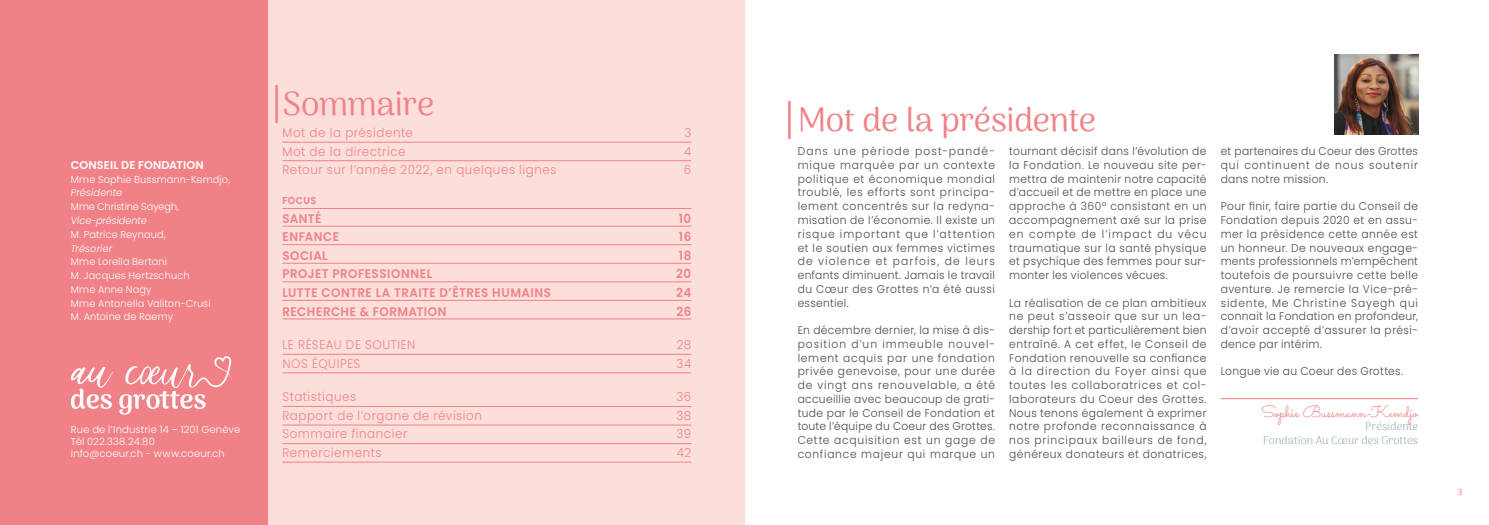
<style>
.page{position:relative;width:1489px;height:525px;background:#fff}
.page>*{position:absolute;margin:0;border:0;box-sizing:border-box;transform-origin:0 0}
.t1{font:33.75px "Arima Madurai";letter-spacing:-.02em;color:#f08287}
.t2{font:16.25px "Sacramento";letter-spacing:.005em;color:#f08287}
.t3{font:300 12.5px "Poppins";letter-spacing:.05em;color:#f08287;scale:.95 1}
.t4{font:600 12.5px "Poppins";letter-spacing:.04em;color:#f08287;scale:.95 1}
.t5{font:300 11.25px/13.8px "Poppins";letter-spacing:.04em;color:#4a4a49;text-align:justify;scale:.95 1}
.t6{font:300 11.25px/13.8px "Arima Madurai";color:#93a9b9;text-align:right}
.t7{font:600 11.25px "Poppins";letter-spacing:.015em;color:#fff}
.t8{font:300 10px/13.8px "Poppins";letter-spacing:.015em;color:#fff}
.t9{font:italic 300 10px "Poppins";color:#fff}
.t10{font:300 10px "Poppins";letter-spacing:-.005em;color:#fff}
.t11{font:600 10px "Poppins";letter-spacing:.05em;color:#f08287;scale:.95 1}
.t12{font:500 8.75px "Arima Madurai";color:#f08287}
</style>
<div class="page">
<div style="left:0;top:0;width:268px;height:524px;background:#f08287"></div>
<div style="left:268px;top:0;width:476px;height:524px;background:#fcdedb"></div>
<hr style="left:282px;top:142px;width:409px;height:1px;background:#f08287">
<hr style="left:282px;top:160px;width:409px;height:1px;background:#f08287">
<hr style="left:282px;top:208px;width:409px;height:1px;background:#f08287">
<hr style="left:282px;top:226px;width:409px;height:1px;background:#f08287">
<hr style="left:282px;top:244px;width:409px;height:1px;background:#f08287">
<hr style="left:282px;top:263px;width:409px;height:1px;background:#f08287">
<hr style="left:282px;top:281px;width:409px;height:1px;background:#f08287">
<hr style="left:282px;top:300px;width:409px;height:1px;background:#f08287">
<hr style="left:282px;top:318px;width:409px;height:1px;background:#f08287">
<hr style="left:282px;top:354px;width:409px;height:1px;background:#f08287">
<hr style="left:282px;top:372px;width:409px;height:1px;background:#f08287">
<hr style="left:282px;top:406px;width:409px;height:1px;background:#f08287">
<hr style="left:282px;top:424px;width:409px;height:1px;background:#f08287">
<hr style="left:282px;top:443px;width:409px;height:1px;background:#f08287">
<hr style="left:282px;top:461px;width:409px;height:1px;background:#f08287">
<hr style="left:1220px;top:398px;width:197px;height:1px;background:#f08287">
<svg style="left:119px;top:356px;width:113px;height:58px"></svg>
<svg style="left:71px;top:366px;width:42px;height:42px"></svg>
<hr style="left:788px;top:101px;width:2px;height:38px;background:#f08287">
<hr style="left:275px;top:85px;width:3px;height:38px;background:#f08287">
<img style="left:1334px;top:55px;width:83px;height:79px">
<p class="t7" style="left:71px;top:160px;width:134px">CONSEIL DE FONDATION</p>
<p class="t8" style="left:71px;top:172px;width:161px">Mme Sophie Bussmann-Kemdjo,</p>
<p class="t9" style="left:71px;top:189px;width:53px">Présidente</p>
<p class="t10" style="left:71px;top:201px;width:110px">Mme Christine Sayegh,</p>
<p class="t9" style="left:71px;top:216px;width:77px">Vice-présidente</p>
<p class="t8" style="left:71px;top:227px;width:96px">M. Patrice Reynaud,</p>
<p class="t9" style="left:71px;top:244px;width:43px">Trésorier</p>
<p class="t8" style="left:71px;top:255px;width:141px">Mme Lorella Bertani<br>M. Jacques Hertzschuch<br>Mme Anne Nagy<br>Mme Antonella Valiton-Crusi<br>M. Antoine de Raemy</p>
<p class="t8" style="left:71px;top:423px;width:171px;line-height:12px">Rue de l’Industrie 14 – 1201 Genève<br>Tél 022.338.24.80<br>info@coeur.ch - www.coeur.ch</p>
<h1 class="t1" style="left:282px;top:88px;width:154px">Sommaire</h1>
<p class="t3" style="left:282px;top:125px;width:139px">Mot de la présidente</p>
<p class="t3" style="left:684px;top:125px;width:9px">3</p>
<p class="t3" style="left:282px;top:144px;width:131px">Mot de la directrice</p>
<p class="t3" style="left:684px;top:144px;width:9px">4</p>
<p class="t3" style="left:282px;top:162px;width:290px">Retour sur l’année 2022, en quelques lignes</p>
<p class="t3" style="left:683px;top:162px;width:9px">6</p>
<p class="t11" style="left:282px;top:196px;width:37px">FOCUS</p>
<p class="t4" style="left:282px;top:212px;width:43px">SANTÉ</p>
<p class="t4" style="left:678px;top:212px;width:15px">10</p>
<p class="t4" style="left:282px;top:231px;width:61px">ENFANCE</p>
<p class="t4" style="left:679px;top:231px;width:15px">16</p>
<p class="t4" style="left:282px;top:249px;width:49px">SOCIAL</p>
<p class="t4" style="left:679px;top:249px;width:15px">18</p>
<p class="t4" style="left:282px;top:268px;width:159px">PROJET PROFESSIONNEL</p>
<p class="t4" style="left:676px;top:268px;width:17px">20</p>
<p class="t4" style="left:282px;top:286px;width:284px">LUTTE CONTRE LA TRAITE D’ÊTRES HUMAINS</p>
<p class="t4" style="left:676px;top:286px;width:17px">24</p>
<p class="t4" style="left:282px;top:305px;width:174px">RECHERCHE &amp; FORMATION</p>
<p class="t4" style="left:676px;top:305px;width:17px">26</p>
<p class="t3" style="left:282px;top:337px;width:141px">LE RÉSEAU DE SOUTIEN</p>
<p class="t3" style="left:676px;top:337px;width:17px">28</p>
<p class="t3" style="left:282px;top:356px;width:84px">NOS ÉQUIPES</p>
<p class="t3" style="left:676px;top:356px;width:17px">34</p>
<p class="t3" style="left:282px;top:389px;width:79px">Statistiques</p>
<p class="t3" style="left:676px;top:389px;width:17px">36</p>
<p class="t3" style="left:282px;top:408px;width:211px">Rapport de l’organe de révision</p>
<p class="t3" style="left:676px;top:408px;width:17px">38</p>
<p class="t3" style="left:282px;top:426px;width:133px">Sommaire financier</p>
<p class="t3" style="left:676px;top:426px;width:17px">39</p>
<p class="t3" style="left:282px;top:445px;width:106px">Remerciements</p>
<p class="t3" style="left:677px;top:445px;width:17px">42</p>
<h1 class="t1" style="left:797px;top:104px;width:300px">Mot de la présidente</h1>
<p class="t5" style="left:797px;top:144px;width:209px">Dans une période post-pandé&shy;mique marquée par un contexte politique et économique mondial troublé, les efforts sont principa&shy;lement concentrés sur la redyna&shy;misation de l’économie. Il existe un risque important que l’attention et le soutien aux femmes victimes de violence et parfois, de leurs enfants diminuent. Jamais le travail du Cœur des Grottes n’a été aussi essentiel.</p>
<p class="t5" style="left:797px;top:323px;width:209px">En décembre dernier, la mise à dis&shy;position d’un immeuble nouvel&shy;lement acquis par une fondation privée genevoise, pour une durée de vingt ans renouvelable, a été accueillie avec beaucoup de grati&shy;tude par le Conseil de Fondation et toute l’équipe du Coeur des Grottes.<br>Cette acquisition est un gage de confiance majeur qui marque un</p>
<p class="t5" style="left:1009px;top:144px;width:209px">tournant décisif dans l’évolution de la Fondation. Le nouveau site per&shy;mettra de maintenir notre capacité d’accueil et de mettre en place une approche à 360° consistant en un accompagnement axé sur la prise en compte de l’impact du vécu traumatique sur la santé physique et psychique des femmes pour sur&shy;monter les violences vécues.</p>
<p class="t5" style="left:1009px;top:296px;width:209px">La réalisation de ce plan ambitieux ne peut s’asseoir que sur un lea&shy;dership fort et particulièrement bien entraîné. A cet effet, le Conseil de Fondation renouvelle sa confiance à la direction du Foyer ainsi que toutes les collaboratrices et col&shy;laborateurs du Coeur des Grottes.<br>Nous tenons également à exprimer notre profonde reconnaissance à nos principaux bailleurs de fond, généreux donateurs et donatrices,</p>
<p class="t5" style="left:1220px;top:144px;width:209px">et partenaires du Coeur des Grottes qui continuent de nous soutenir dans notre mission.</p>
<p class="t5" style="left:1220px;top:199px;width:209px">Pour finir, faire partie du Conseil de Fondation depuis 2020 et en assu&shy;mer la présidence cette année est un honneur. De nouveaux engage&shy;ments professionnels m’empêchent toutefois de poursuivre cette belle aventure. Je remercie la Vice-pré&shy;sidente, Me Christine Sayegh qui connait la Fondation en profondeur, d’avoir accepté d’assurer la prési&shy;dence par intérim.</p>
<p class="t5" style="left:1220px;top:364px;width:193px">Longue vie au Coeur des Grottes.</p>
<h2 class="t2" style="left:1260px;top:404px;width:158px">Sophie Bussmann-Kemdjo</h2>
<p class="t6" style="left:1263px;top:421px;width:156px">Présidente<br>Fondation Au Cœur des Grottes</p>
<p class="t12" style="left:1457px;top:488px;width:6px">3</p>
</div>
